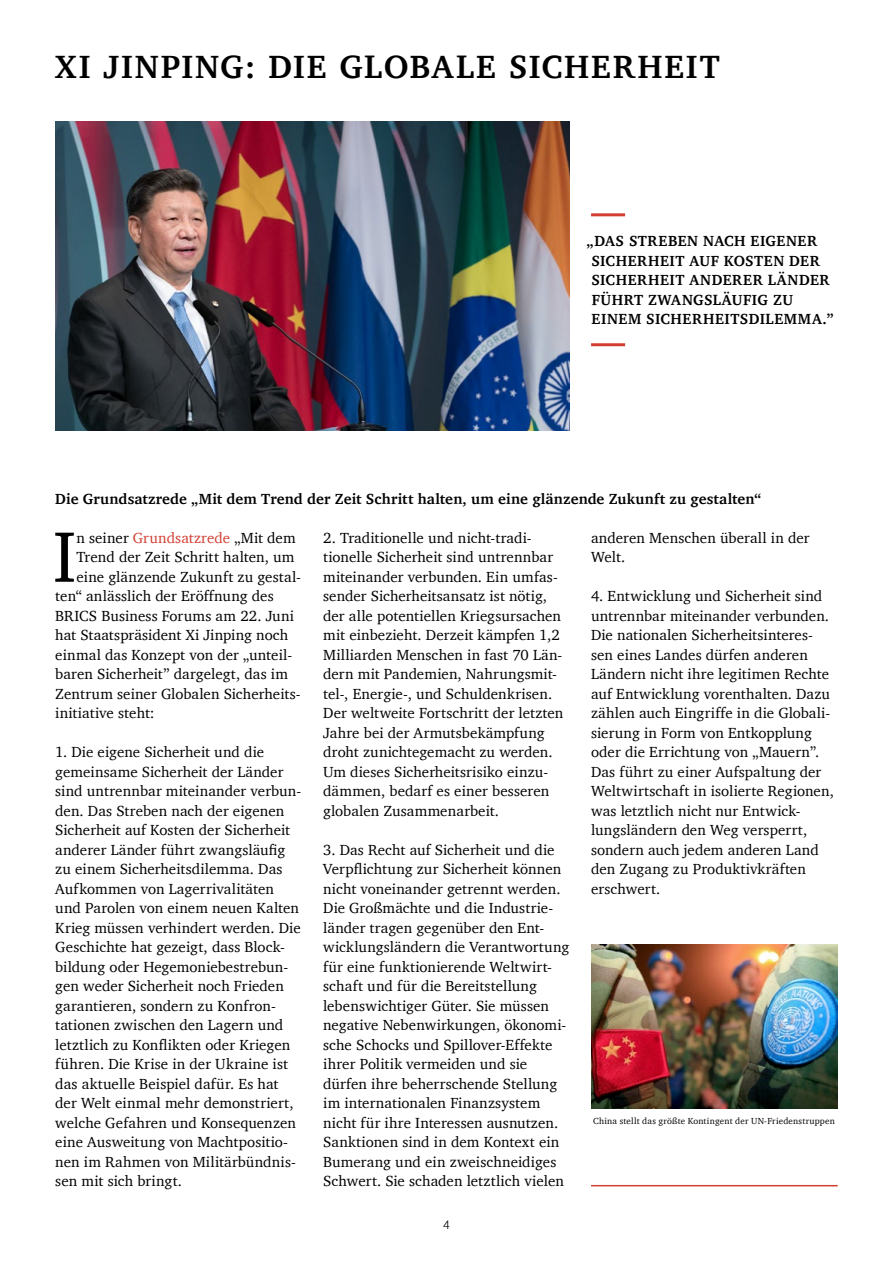
<style>
.page{position:relative;width:893px;height:1263px;background:#fff}
.page>*{position:absolute;margin:0;border:0;box-sizing:border-box;transform-origin:0 0}
.t1{font:73.2px "Charter";color:#000}
.t2{font:700 33px "Charter";letter-spacing:.055em;color:#000}
.t3{font:15px/19.5px "Charter";letter-spacing:.005em;color:#000}
.t4{font:700 15px/19.5px "Charter";letter-spacing:.02em;color:#000}
.t5{font:300 12px "Helvetica";color:#000}
.t6{font:9px "Charter";letter-spacing:.025em;color:#000}
.s1{color:#d23f32}
</style>
<div class="page">
<img style="left:591px;top:944px;width:247px;height:164px">
<img style="left:55px;top:122px;width:515px;height:309px">
<hr style="left:591px;top:213px;width:34px;height:3px;background:#d23f32">
<hr style="left:591px;top:343px;width:34px;height:3px;background:#d23f32">
<hr style="left:591px;top:1185px;width:247px;height:1px;background:#d23f32">
<h2 class="t2" style="left:55px;top:38px;width:666px">XI JINPING: DIE GLOBALE SICHERHEIT</h2>
<p class="t4" style="left:591px;top:231px;width:244px;text-indent:-5px">„DAS STREBEN NACH EIGENER<br>SICHERHEIT AUF KOSTEN DER<br>SICHERHEIT ANDERER LÄNDER<br>FÜHRT ZWANGSLÄUFIG ZU<br>EINEM SICHERHEITSDILEMMA.”</p>
<p class="t4" style="left:55px;top:489px;width:708px">Die Grundsatzrede „Mit dem Trend der Zeit Schritt halten, um eine glänzende Zukunft zu gestalten“</p>
<h1 class="t1" style="left:53px;top:494px;width:25px">I</h1>
<p class="t3" style="left:76px;top:528px;width:221px">n seiner <span class="s1">Grundsatzrede</span> „Mit dem</p>
<p class="t3" style="left:591px;top:528px;width:220px">anderen Menschen überall in der<br>Welt.</p>
<p class="t3" style="left:591px;top:586px;width:244px">4. Entwicklung und Sicherheit sind untrennbar miteinander verbunden.<br>Die nationalen Sicherheitsinteres&shy;sen eines Landes dürfen anderen Ländern nicht ihre legitimen Rechte auf Entwicklung vorenthalten. Dazu zählen auch Eingriffe in die Globali&shy;sierung in Form von Entkopplung oder die Errichtung von „Mauern”.<br>Das führt zu einer Aufspaltung der Weltwirtschaft in isolierte Regionen, was letztlich nicht nur Entwick&shy;lungsländern den Weg versperrt, sondern auch jedem anderen Land den Zugang zu Produktivkräften erschwert.</p>
<p class="t3" style="left:323px;top:528px;width:242px">2. Traditionelle und nicht-tradi&shy;tionelle Sicherheit sind untrennbar miteinander verbunden. Ein umfas&shy;sender Sicherheitsansatz ist nötig, der alle potentiellen Kriegsursachen mit einbezieht. Derzeit kämpfen 1,2<br>Milliarden Menschen in fast 70 Län&shy;dern mit Pandemien, Nahrungsmit&shy;tel-, Energie-, und Schuldenkrisen.<br>Der weltweite Fortschritt der letzten Jahre bei der Armutsbekämpfung droht zunichtegemacht zu werden.<br>Um dieses Sicherheitsrisiko einzu&shy;dämmen, bedarf es einer besseren globalen Zusammenarbeit.</p>
<p class="t3" style="left:323px;top:840px;width:248px">3. Das Recht auf Sicherheit und die Verpflichtung zur Sicherheit können nicht voneinander getrennt werden.<br>Die Großmächte und die Industrie&shy;länder tragen gegenüber den Ent&shy;wicklungsländern die Verantwortung für eine funktionierende Weltwirt&shy;schaft und für die Bereitstellung lebenswichtiger Güter. Sie müssen negative Nebenwirkungen, ökonomi&shy;sche Schocks und Spillover-Effekte ihrer Politik vermeiden und sie dürfen ihre beherrschende Stellung im internationalen Finanzsystem nicht für ihre Interessen ausnutzen.<br>Sanktionen sind in dem Kontext ein Bumerang und ein zweischneidiges Schwert. Sie schaden letztlich vielen</p>
<p class="t3" style="left:76px;top:547px;width:220px">Trend der Zeit Schritt halten, um</p>
<p class="t3" style="left:76px;top:567px;width:226px">eine glänzende Zukunft zu gestal-</p>
<p class="t3" style="left:55px;top:586px;width:220px">ten“ anlässlich der Eröffnung des</p>
<p class="t3" style="left:55px;top:606px;width:240px">BRICS Business Forums am 22. Juni</p>
<p class="t3" style="left:55px;top:625px;width:235px">hat Staatspräsident Xi Jinping noch</p>
<p class="t3" style="left:55px;top:645px;width:238px">einmal das Konzept von der „unteil-</p>
<p class="t3" style="left:55px;top:664px;width:234px">baren Sicherheit” dargelegt, das im</p>
<p class="t3" style="left:55px;top:684px;width:247px">Zentrum seiner Globalen Sicherheits-</p>
<p class="t3" style="left:55px;top:703px;width:101px">initiative steht:</p>
<p class="t3" style="left:55px;top:742px;width:247px">1. Die eigene Sicherheit und die gemeinsame Sicherheit der Länder sind untrennbar miteinander verbun&shy;den. Das Streben nach der eigenen Sicherheit auf Kosten der Sicherheit anderer Länder führt zwangsläufig zu einem Sicherheitsdilemma. Das Aufkommen von Lagerrivalitäten und Parolen von einem neuen Kalten Krieg müssen verhindert werden. Die Geschichte hat gezeigt, dass Block&shy;bildung oder Hegemoniebestrebun&shy;gen weder Sicherheit noch Frieden garantieren, sondern zu Konfron&shy;tationen zwischen den Lagern und letztlich zu Konflikten oder Kriegen führen. Die Krise in der Ukraine ist das aktuelle Beispiel dafür. Es hat der Welt einmal mehr demonstriert, welche Gefahren und Konsequenzen eine Ausweitung von Machtpositio&shy;nen im Rahmen von Militärbündnis&shy;sen mit sich bringt.</p>
<p class="t6" style="left:593px;top:1113px;width:243px">China stellt das größte Kontingent der UN-Friedenstruppen</p>
<p class="t5" style="left:443px;top:1214px;width:8px">4</p>
</div>
